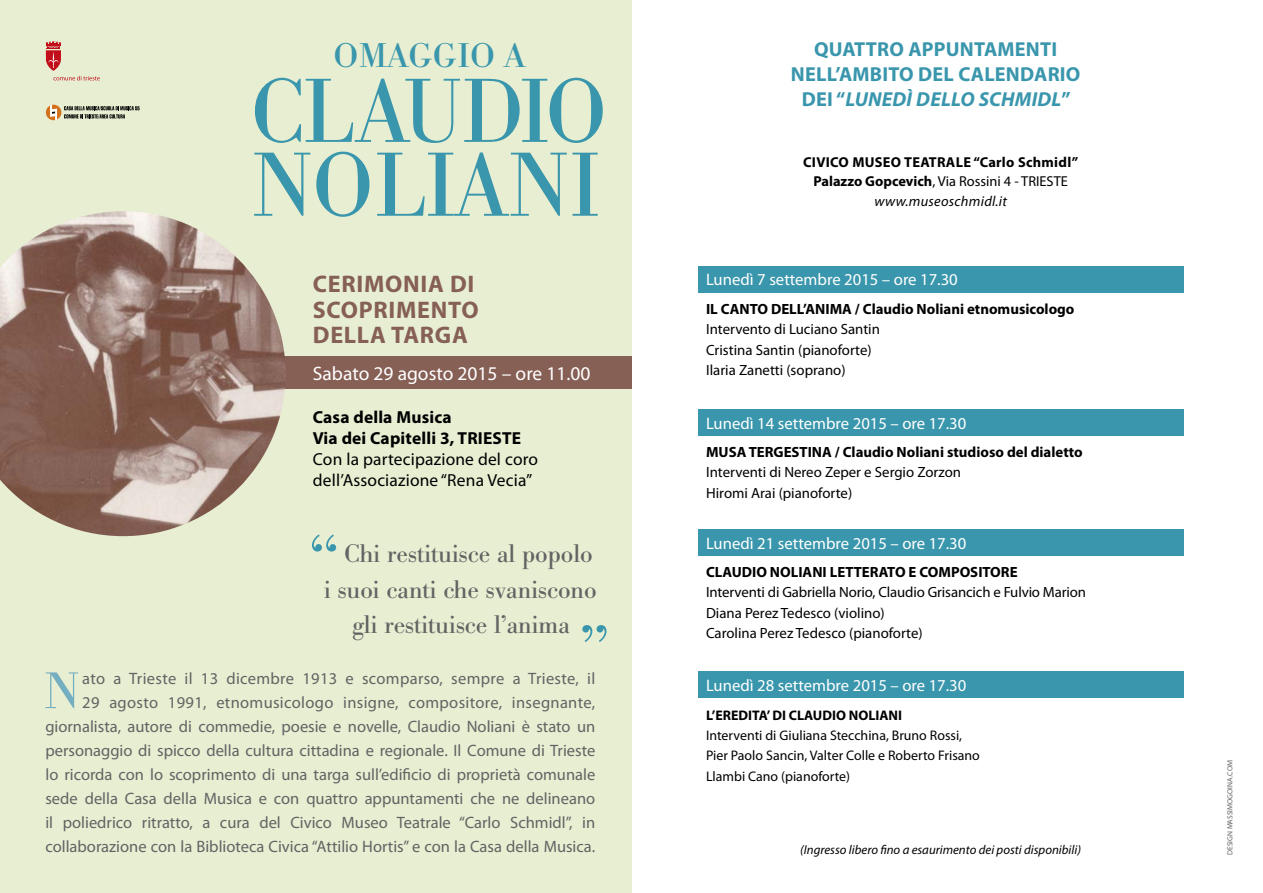
<style>
.page{position:relative;width:1263px;height:893px;background:#fff}
.page>*{position:absolute;margin:0;border:0;box-sizing:border-box;transform-origin:0 0}
.t1{font:89.25px/73.8px "Bodoni BE";letter-spacing:-.005em;color:#3996ac}
.t2{font:50.55px "Bodoni BE";color:#74aec1}
.t3{font:33.75px "Bodoni BE";letter-spacing:.02em;color:#3996ac;scale:1.04 1}
.t4{font:25.05px "Bodoni BE";color:#636363}
.t5{font:700 24px/25.8px "Myriad Pro";letter-spacing:.03em;color:#865f55}
.t6{font:700 20.25px/24.9px "Myriad Pro";letter-spacing:.01em;color:#3996ac;text-align:center}
.t7{font:19.5px "Myriad Pro";color:#fff}
.t8{font:17.4px/20.9px "Myriad Pro";letter-spacing:.01em;color:#000}
.t9{font:700 17.4px/20.9px "Myriad Pro";letter-spacing:.01em;color:#000}
.t10{font:16.65px "Myriad Pro";color:#fff}
.t11{font:16.5px/24px "Myriad Pro";color:#636363;text-align:right}
.t12{font:14.85px/20.4px "Myriad Pro";color:#000}
.t13{font:700 14.85px "Myriad Pro";color:#000}
.t14{font:700 14.4px/19.2px "Myriad Pro";letter-spacing:.02em;color:#000;text-align:center}
.t15{font:13.95px/20.4px "Myriad Pro";color:#000}
.t16{font:700 13.95px "Myriad Pro";color:#000}
.t17{font:italic 12.9px "Myriad Pro";color:#000}
.t18{font:7.5px "Myriad Pro";color:#636363}
.s1{font-style:italic}
.s2{font-weight:400}
.s3{font-weight:400;font-style:italic}
</style>
<div class="page">
<div style="left:0;top:0;width:631px;height:893px;background:#e7eed2"></div>
<svg style="left:46px;top:41px;width:54px;height:39px"></svg>
<svg style="left:46px;top:105px;width:94px;height:15px"></svg>
<div style="left:284px;top:357px;width:347px;height:32px;background:#865f55"></div>
<img style="left:0;top:211px;width:286px;height:325px">
<svg style="left:312px;top:534px;width:24px;height:17px"></svg>
<svg style="left:582px;top:625px;width:24px;height:17px"></svg>
<div style="left:698px;top:266px;width:485px;height:26px;background:#3996ac"></div>
<div style="left:698px;top:410px;width:485px;height:26px;background:#3996ac"></div>
<div style="left:698px;top:529px;width:485px;height:27px;background:#3996ac"></div>
<div style="left:698px;top:672px;width:485px;height:26px;background:#3996ac"></div>
<h3 class="t3" style="left:334px;top:36px;width:186px">OMAGGIO A</h3>
<h1 class="t1" style="left:252px;top:77px;width:356px">CLAUDIO<br>NOLIANI</h1>
<h3 class="t5" style="left:313px;top:270px;width:167px">CERIMONIA DI<br>SCOPRIMENTO<br>DELLA TARGA</h3>
<p class="t7" style="left:313px;top:362px;width:279px">Sabato 29 agosto 2015 – ore 11.00</p>
<p class="t9" style="left:313px;top:406px;width:210px">Casa della Musica<br>Via dei Capitelli 3, TRIESTE</p>
<p class="t8" style="left:313px;top:448px;width:227px">Con la partecipazione del coro dell’Associazione “Rena Vecia”</p>
<h3 class="t4" style="left:344px;top:540px;width:250px">Chi restituisce al popolo</h3>
<h3 class="t4" style="left:324px;top:575px;width:274px">i suoi canti che svaniscono</h3>
<h3 class="t4" style="left:352px;top:610px;width:219px">gli restituisce l’anima</h3>
<p class="t11" style="left:45px;top:666px;width:551px">ato a Trieste il 13 dicembre 1913 e scomparso, sempre a Trieste, il<br>29 agosto 1991, etnomusicologo insigne, compositore, insegnante, giornalista, autore di commedie, poesie e novelle, Claudio Noliani è stato un personaggio di spicco della cultura cittadina e regionale. Il Comune di Trieste lo ricorda con lo scoprimento di una targa sull’edificio di proprietà comunale sede della Casa della Musica e con quattro appuntamenti che ne delineano il poliedrico ritratto, a cura del Civico Museo Teatrale “Carlo Schmidl”, in collaborazione con la Biblioteca Civica “Attilio Hortis” e con la Casa della Musica.</p>
<h2 class="t2" style="left:44px;top:662px;width:36px">N</h2>
<p class="t6" style="left:791px;top:36px;width:291px">QUATTRO APPUNTAMENTI<br>NELL’AMBITO DEL CALENDARIO<br>DEI “<span class="s1">LUNEDÌ DELLO SCHMIDL</span>”</p>
<p class="t14" style="left:803px;top:152px;width:277px">CIVICO MUSEO TEATRALE “Carlo Schmidl”<br>Palazzo Gopcevich<span class="s2">, Via Rossini 4 - TRIESTE </span><span class="s3">www.museoschmidl.it</span></p>
<p class="t10" style="left:706px;top:269px;width:253px">Lunedì 7 settembre 2015 – ore 17.30</p>
<p class="t13" style="left:706px;top:299px;width:370px">IL CANTO DELL’ANIMA / Claudio Noliani etnomusicologo</p>
<p class="t12" style="left:706px;top:319px;width:175px">Intervento di Luciano Santin<br>Cristina Santin (pianoforte)<br>Ilaria Zanetti (soprano)</p>
<p class="t10" style="left:706px;top:413px;width:262px">Lunedì 14 settembre 2015 – ore 17.30</p>
<p class="t13" style="left:706px;top:442px;width:378px">MUSA TERGESTINA / Claudio Noliani studioso del dialetto</p>
<p class="t12" style="left:706px;top:462px;width:257px">Interventi di Nereo Zeper e Sergio Zorzon<br>Hiromi Arai (pianoforte)</p>
<p class="t10" style="left:706px;top:533px;width:262px">Lunedì 21 settembre 2015 – ore 17.30</p>
<p class="t13" style="left:706px;top:562px;width:313px">CLAUDIO NOLIANI LETTERATO E COMPOSITORE</p>
<p class="t12" style="left:706px;top:582px;width:382px">Interventi di Gabriella Norio, Claudio Grisancich e Fulvio Marion<br>Diana Perez Tedesco (violino)<br>Carolina Perez Tedesco (pianoforte)</p>
<p class="t10" style="left:706px;top:675px;width:262px">Lunedì 28 settembre 2015 – ore 17.30</p>
<p class="t16" style="left:706px;top:706px;width:198px">L’EREDITA’ DI CLAUDIO NOLIANI</p>
<p class="t15" style="left:706px;top:725px;width:275px">Interventi di Giuliana Stecchina, Bruno Rossi,<br>Pier Paolo Sancin, Valter Colle e Roberto Frisano<br>Llambi Cano (pianoforte)</p>
<p class="t17" style="left:800px;top:842px;width:282px">(Ingresso libero fino a esaurimento dei posti disponibili)</p>
<p class="t18" style="left:1225px;top:855px;width:96px;rotate:-90deg">DESIGN MASSIMOGOINA.COM</p>
</div>
